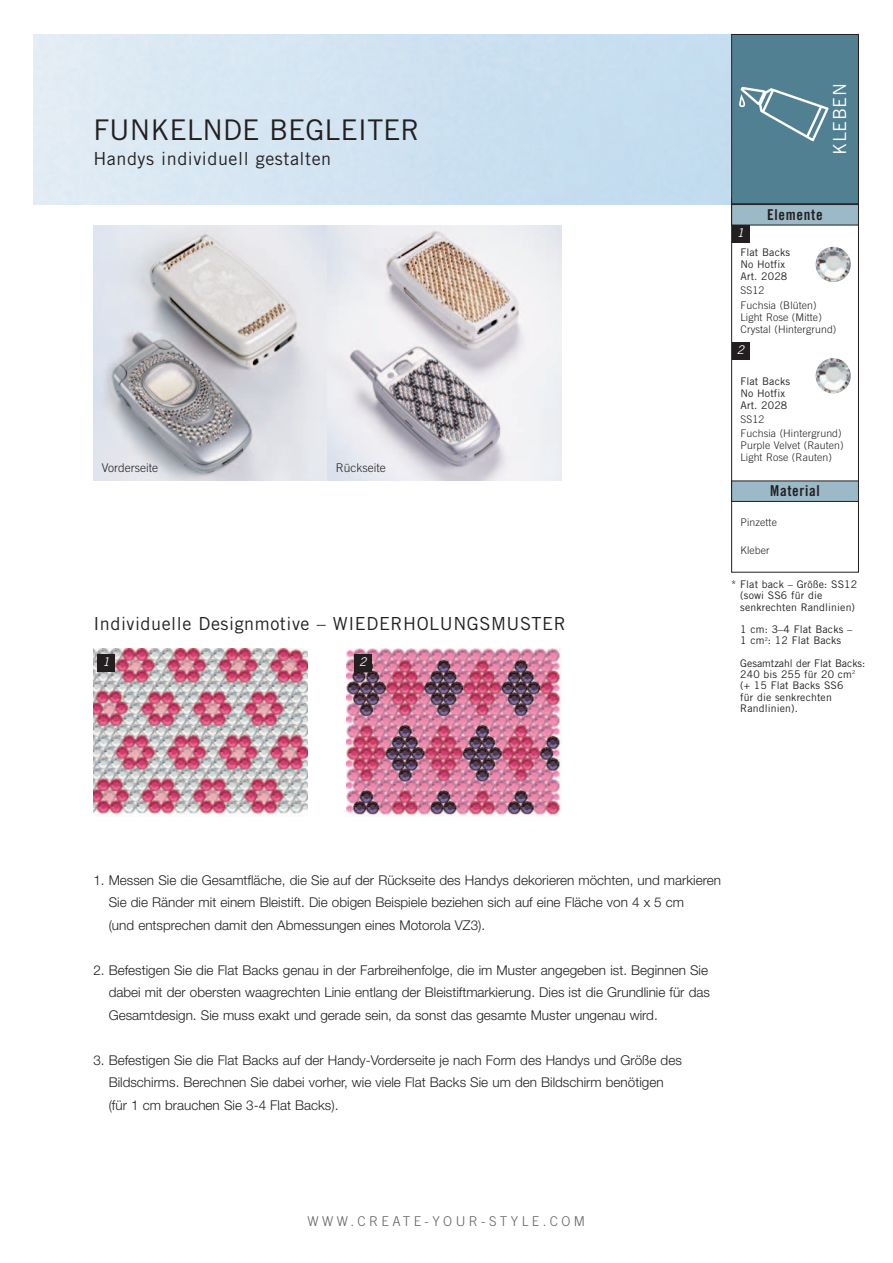
<style>
.page{position:relative;width:893px;height:1263px;background:#fff}
.page>*{position:absolute;margin:0;border:0;box-sizing:border-box;transform-origin:0 0}
.t1{font:28.5px "Trade Gothic";color:#231f20}
.t2{font:18px "Trade Gothic";letter-spacing:.03em;color:#231f20}
.t3{font:18px "Trade Gothic";letter-spacing:.03em;color:#fff}
.t4{font:15px "Trade Gothic Bold Cond Twenty";letter-spacing:.045em;color:#231f20}
.t5{font:300 13.5px/22.5px "Helvetica Neue";color:#231f20}
.t6{font:300 13.5px "Trade Gothic";letter-spacing:.25em;color:#636366}
.t7{font:300 12px "Trade Gothic";color:#231f20}
.t8{font:italic 12px "Trade Gothic";color:#fff}
.t9{font:10.5px/11.2px "Trade Gothic";letter-spacing:.01em;color:#231f20}
.t10{font:300 10.5px/14.1px "Trade Gothic";letter-spacing:.01em;color:#231f20}
</style>
<div class="page">
<img style="left:93px;top:649px;width:214px;height:167px">
<img style="left:347px;top:649px;width:214px;height:167px">
<img style="left:93px;top:225px;width:468px;height:256px">
<div style="left:731px;top:198px;width:128px;height:375px;border:1px solid #231f20"></div>
<img style="left:815px;top:247px;width:36px;height:35px;border-radius:50%">
<img style="left:815px;top:358px;width:36px;height:35px;border-radius:50%">
<div style="left:732px;top:34px;width:126px;height:170px;background:#518093"></div>
<img style="left:740px;top:87px;width:88px;height:54px">
<div style="left:731px;top:34px;width:128px;height:170px;border:1px solid #231f20"></div>
<div style="left:732px;top:481px;width:126px;height:20px;background:#9cb9c7"></div>
<div style="left:731px;top:481px;width:128px;height:21px;border:1px solid #231f20"></div>
<div style="left:732px;top:205px;width:126px;height:20px;background:#9cb9c7"></div>
<div style="left:731px;top:204px;width:128px;height:21px;border:1px solid #231f20"></div>
<div style="left:732px;top:225px;width:17px;height:17px;background:#231f20"></div>
<div style="left:732px;top:342px;width:17px;height:17px;background:#231f20"></div>
<div style="left:98px;top:654px;width:17px;height:17px;background:#231f20"></div>
<div style="left:354px;top:654px;width:17px;height:17px;background:#231f20"></div>
<h1 class="t1" style="left:93px;top:119px;width:328px">FUNKELNDE BEGLEITER</h1>
<h2 class="t2" style="left:93px;top:152px;width:239px">Handys individuell gestalten</h2>
<p class="t7" style="left:102px;top:464px;width:58px">Vorderseite</p>
<p class="t7" style="left:336px;top:464px;width:51px">Rückseite</p>
<h2 class="t2" style="left:93px;top:617px;width:474px">Individuelle Designmotive – WIEDERHOLUNGSMUSTER</h2>
<p class="t8" style="left:102px;top:657px;width:11px">1</p>
<p class="t8" style="left:359px;top:657px;width:11px">2</p>
<p class="t8" style="left:737px;top:228px;width:11px">1</p>
<h2 class="t3" style="left:833px;top:155px;width:73px;rotate:-90deg">KLEBEN</h2>
<p class="t4" style="left:767px;top:209px;width:57px">Elemente</p>
<p class="t9" style="left:740px;top:247px;width:51px;line-height:12px">Flat Backs<br>No Hotfix<br>Art. 2028</p>
<p class="t10" style="left:740px;top:285px;width:78px">SS12<br>Fuchsia (Blüten)</p>
<p class="t10" style="left:740px;top:312px;width:97px;line-height:12px">Light Rose (Mitte)<br>Crystal (Hintergrund)</p>
<p class="t8" style="left:737px;top:345px;width:11px">2</p>
<p class="t9" style="left:740px;top:376px;width:51px;line-height:12px">Flat Backs<br>No Hotfix<br>Art. 2028</p>
<p class="t10" style="left:740px;top:413px;width:103px">SS12<br>Fuchsia (Hintergrund)</p>
<p class="t10" style="left:740px;top:440px;width:105px;line-height:12px">Purple Velvet (Rauten)<br>Light Rose (Rauten)</p>
<p class="t4" style="left:770px;top:485px;width:51px">Material</p>
<p class="t10" style="left:740px;top:516px;width:38px">Pinzette</p>
<p class="t10" style="left:740px;top:545px;width:31px">Kleber</p>
<p class="t9" style="left:740px;top:580px;width:118px;text-indent:-9px">* Flat back – Größe: SS12 (sowi SS6 für die senkrechten Randlinien)</p>
<p class="t9" style="left:740px;top:625px;width:114px">1 cm: 3–4 Flat Backs –<br>1 cm<sup>2</sup>: 12 Flat Backs</p>
<p class="t9" style="left:740px;top:658px;width:127px">Gesamtzahl der Flat Backs:<br>240 bis 255 für 20 cm<sup>2 </sup>(+ 15 Flat Backs SS6<br>für die senkrechten<br>Randlinien).</p>
<p class="t5" style="left:109px;top:870px;width:614px;text-indent:-15px">1. Messen Sie die Gesamtfläche, die Sie auf der Rückseite des Handys dekorieren möchten, und markieren<br>Sie die Ränder mit einem Bleistift. Die obigen Beispiele beziehen sich auf eine Fläche von 4 x 5 cm<br>(und entsprechen damit den Abmessungen eines Motorola VZ3).</p>
<p class="t5" style="left:109px;top:960px;width:603px;text-indent:-15px">2. Befestigen Sie die Flat Backs genau in der Farbreihenfolge, die im Muster angegeben ist. Beginnen Sie dabei mit der obersten waagrechten Linie entlang der Bleistiftmarkierung. Dies ist die Grundlinie für das<br>Gesamtdesign. Sie muss exakt und gerade sein, da sonst das gesamte Muster ungenau wird.</p>
<p class="t5" style="left:109px;top:1050px;width:575px;text-indent:-15px">3. Befestigen Sie die Flat Backs auf der Handy-Vorderseite je nach Form des Handys und Größe des<br>Bildschirms. Berechnen Sie dabei vorher, wie viele Flat Backs Sie um den Bildschirm benötigen (für 1 cm brauchen Sie 3-4 Flat Backs).</p>
<p class="t6" style="left:307px;top:1216px;width:279px">WWW.CREATE-YOUR-STYLE.COM</p>
</div>
